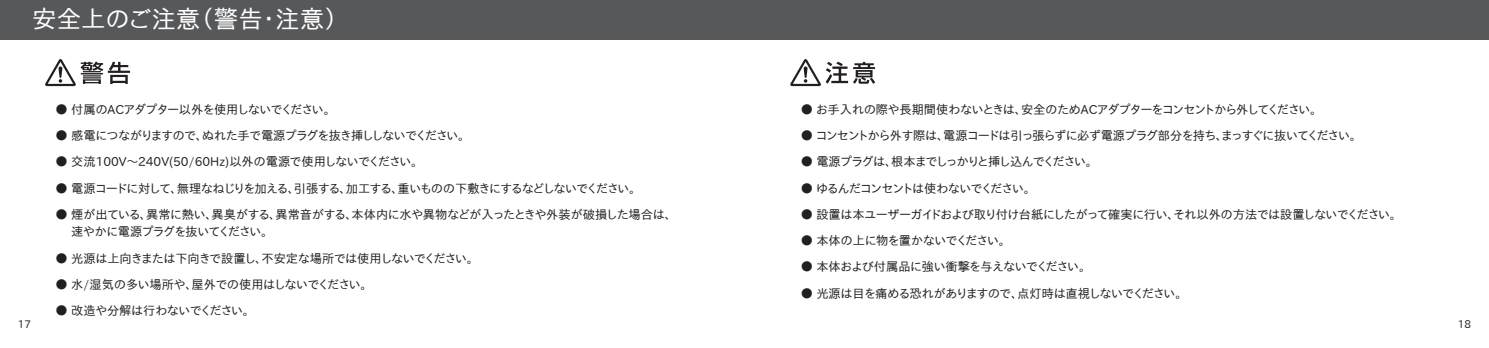
<style>
.page{position:relative;width:1489px;height:348px;background:#fff}
.page>*{position:absolute;margin:0;border:0;box-sizing:border-box;transform-origin:0 0}
.t1{font:24.5px "IPAP Gothic";color:#fff}
.t2{font:12.25px/17.5px "IPAP Gothic";color:#231f20}
.t3{font:10.5px "IPAP Gothic";color:#231f20}
</style>
<div class="page">
<div style="left:0;top:0;width:745px;height:39px;background:#57585a"></div>
<div style="left:743px;top:0;width:745px;height:39px;background:#57585a"></div>
<svg style="left:790px;top:59px;width:85px;height:27px"></svg>
<svg style="left:45px;top:59px;width:85px;height:27px"></svg>
<h1 class="t1" style="left:32px;top:6px;width:307px">安全上のご注意（警告・注意）</h1>
<p class="t2" style="left:56px;top:101px;width:276px">● 付属のACアダプター以外を使用しないでください。</p>
<p class="t2" style="left:56px;top:127px;width:410px">● 感電につながりますので、ぬれた手で電源プラグを抜き挿ししないでください。</p>
<p class="t2" style="left:56px;top:153px;width:363px">● 交流100V～240V(50/60Hz)以外の電源で使用しないでください。</p>
<p class="t2" style="left:56px;top:179px;width:581px">● 電源コードに対して、無理なねじりを加える、引張する、加工する、重いものの下敷きにするなどしないでください。</p>
<p class="t2" style="left:56px;top:206px;width:616px">● 煙が出ている、異常に熱い、異臭がする、異常音がする、本体内に水や異物などが入ったときや外装が破損した場合は、　 速やかに電源プラグを抜いてください。</p>
<p class="t2" style="left:56px;top:249px;width:419px">● 光源は上向きまたは下向きで設置し、不安定な場所では使用しないでください。</p>
<p class="t2" style="left:56px;top:276px;width:312px">● 水/湿気の多い場所や、屋外での使用はしないでください。</p>
<p class="t2" style="left:56px;top:302px;width:195px">● 改造や分解は行わないでください。</p>
<p class="t2" style="left:800px;top:101px;width:517px">● お手入れの際や長期間使わないときは、安全のためACアダプターをコンセントから外してください。</p>
<p class="t2" style="left:800px;top:127px;width:556px">● コンセントから外す際は、電源コードは引っ張らずに必ず電源プラグ部分を持ち、まっすぐに抜いてください。</p>
<p class="t2" style="left:800px;top:153px;width:293px">● 電源プラグは、根本までしっかりと挿し込んでください。</p>
<p class="t2" style="left:800px;top:179px;width:230px">● ゆるんだコンセントは使わないでください。</p>
<p class="t2" style="left:800px;top:206px;width:596px">● 設置は本ユーザーガイドおよび取り付け台紙にしたがって確実に行い、それ以外の方法では設置しないでください。</p>
<p class="t2" style="left:800px;top:232px;width:205px">● 本体の上に物を置かないでください。</p>
<p class="t2" style="left:800px;top:258px;width:286px">● 本体および付属品に強い衝撃を与えないでください。</p>
<p class="t2" style="left:800px;top:284px;width:382px">● 光源は目を痛める恐れがありますので、点灯時は直視しないでください。</p>
<p class="t3" style="left:18px;top:317px;width:15px">17</p>
<p class="t3" style="left:1457px;top:317px;width:15px">18</p>
</div>
